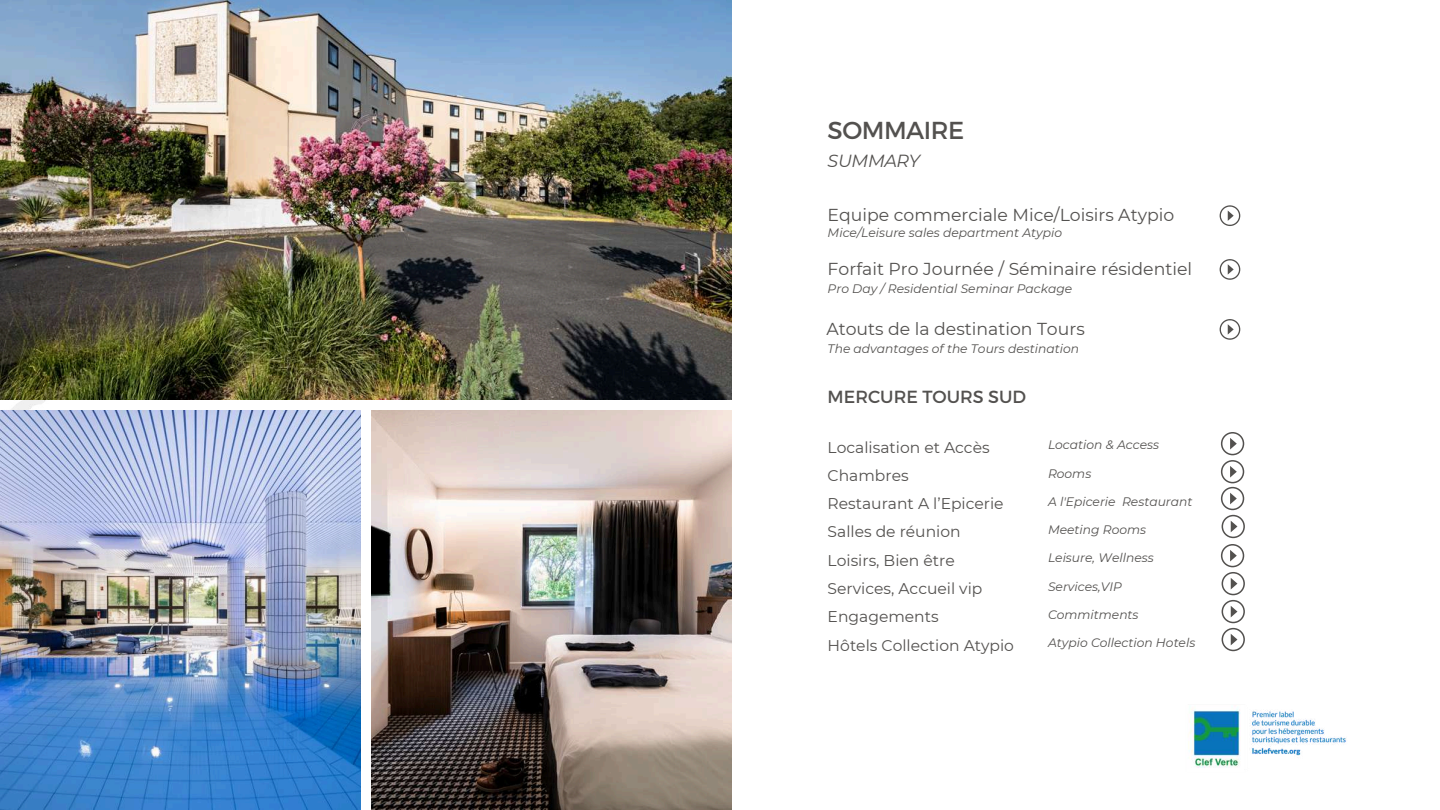
<style>
.page{position:relative;width:1440px;height:810px;background:#fff}
.page>*{position:absolute;margin:0;border:0;box-sizing:border-box;transform-origin:0 0}
.t1{font:24.6px "Montserrat";letter-spacing:-.02em;color:#53514f}
.t2{font:17.5px "Montserrat";color:#53514f}
.t3{font:italic 17.5px "Montserrat";letter-spacing:-.02em;color:#53514f}
.t4{font:17.3px "Montserrat";color:#53514f}
.t5{font:15.5px/28.3px "Montserrat";color:#53514f}
.t6{font:italic 12.3px "Montserrat";color:#53514f}
</style>
<div class="page">
<svg style="left:1220px;top:205px;width:20px;height:21px"></svg>
<svg style="left:1221px;top:432px;width:24px;height:106px"></svg>
<svg style="left:1220px;top:259px;width:20px;height:21px"></svg>
<svg style="left:1220px;top:319px;width:20px;height:21px"></svg>
<svg style="left:1221px;top:544px;width:24px;height:107px"></svg>
<img style="left:1188px;top:708px;width:158px;height:60px">
<img style="left:0;top:0;width:732px;height:400px">
<img style="left:0;top:410px;width:361px;height:400px">
<img style="left:371px;top:410px;width:361px;height:400px">
<h1 class="t1" style="left:828px;top:114px;width:138px">SOMMAIRE</h1>
<h2 class="t3" style="left:828px;top:150px;width:94px">SUMMARY</h2>
<h3 class="t4" style="left:828px;top:204px;width:348px">Equipe commerciale Mice/Loisirs Atypio</h3>
<p class="t6" style="left:828px;top:225px;width:236px">Mice/Leisure sales department Atypio</p>
<h3 class="t4" style="left:828px;top:258px;width:366px">Forfait Pro Journée / Séminaire résidentiel</h3>
<p class="t6" style="left:828px;top:281px;width:246px">Pro Day / Residential Seminar Package</p>
<h3 class="t4" style="left:826px;top:318px;width:260px">Atouts de la destination Tours</h3>
<p class="t6" style="left:828px;top:341px;width:253px">The advantages of the Tours destination</p>
<h2 class="t2" style="left:828px;top:386px;width:200px">MERCURE TOURS SUD</h2>
<p class="t5" style="left:828px;top:433px;width:188px">Localisation et Accès<br>Chambres<br>Restaurant A l’Epicerie<br>Salles de réunion<br>Loisirs, Bien être<br>Services, Accueil vip<br>Engagements<br>Hôtels Collection Atypio</p>
<p class="t6" style="left:1048px;top:437px;width:113px">Location &amp; Access</p>
<p class="t6" style="left:1048px;top:466px;width:45px">Rooms</p>
<p class="t6" style="left:1048px;top:494px;width:146px">A l'Epicerie Restaurant</p>
<p class="t6" style="left:1048px;top:522px;width:100px">Meeting Rooms</p>
<p class="t6" style="left:1048px;top:551px;width:107px">Leisure, Wellness</p>
<p class="t6" style="left:1048px;top:579px;width:75px">Services,VIP</p>
<p class="t6" style="left:1048px;top:607px;width:92px">Commitments</p>
<p class="t6" style="left:1048px;top:635px;width:149px">Atypio Collection Hotels</p>
</div>
